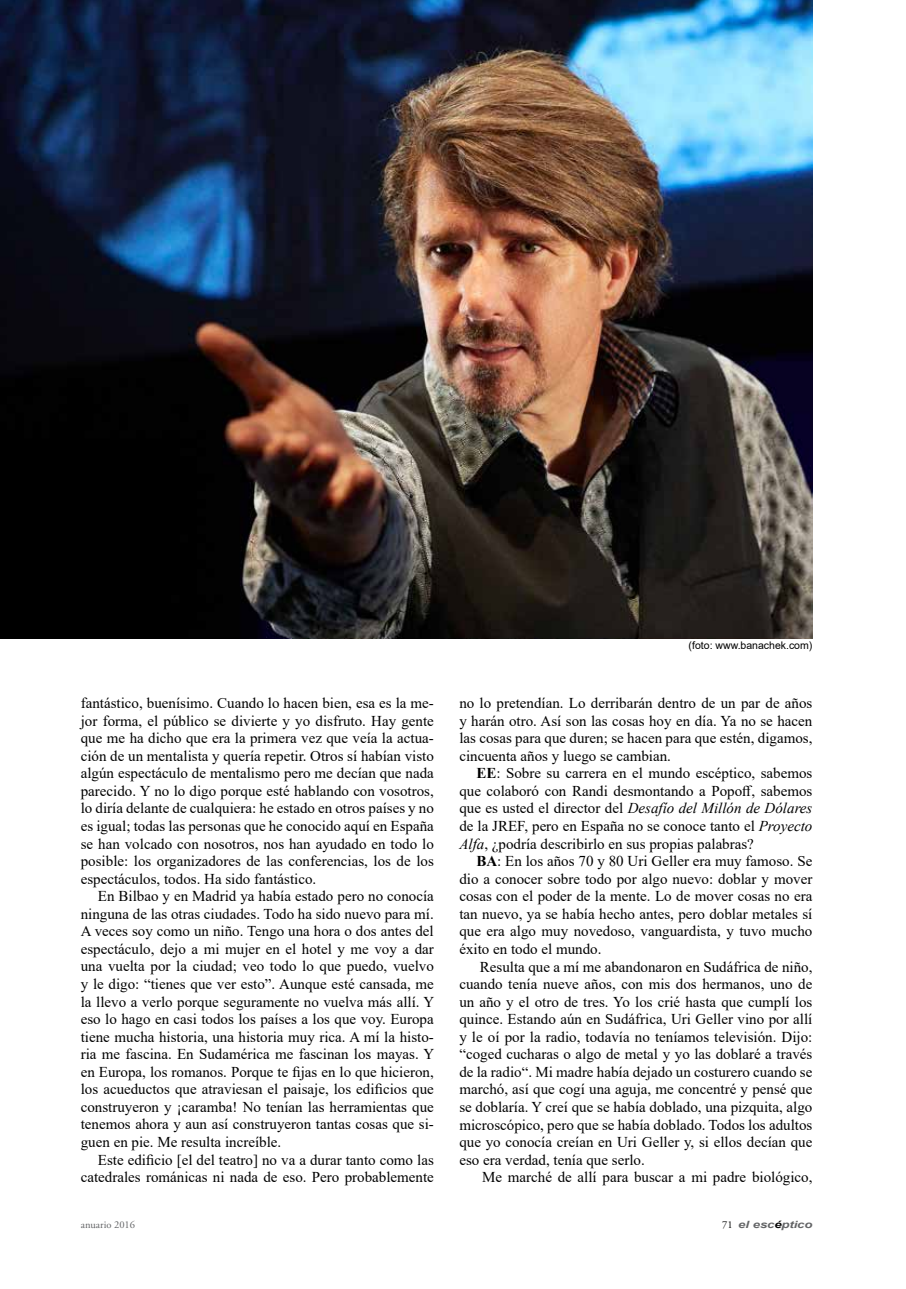
<style>
.page{position:relative;width:906px;height:1289px;background:#fff}
.page>*{position:absolute;margin:0;border:0;box-sizing:border-box;transform-origin:0 0}
.t1{font:15px/17.5px "Times New Roman";color:#000;text-align:justify}
.t2{font:10.5px "Arial";color:#000}
.t3{font:10.5px "Adobe Garamond Pro";color:#636466}
.t4{font:italic 700 10.05px "Arial";letter-spacing:-.01em;color:#636466;scale:1.32 1}
.s1{font-weight:700}
.s2{font-style:italic}
.s3{font-family:"Adobe Garamond Pro";font-weight:400;font-style:normal;font-size:10.5px;color:#000}
.s4{color:#000}
</style>
<div class="page">
<img style="left:0;top:0;width:812px;height:638px">
<p class="t1" style="left:81px;top:693px;width:354px">fantástico, buenísimo. Cuando lo hacen bien, esa es la me&shy;jor forma, el público se divierte y yo disfruto. Hay gente que me ha dicho que era la primera vez que veía la actua&shy;ción de un mentalista y quería repetir. Otros sí habían visto algún espectáculo de mentalismo pero me decían que nada parecido. Y no lo digo porque esté hablando con vosotros, lo diría delante de cualquiera: he estado en otros países y no es igual; todas las personas que he conocido aquí en España se han volcado con nosotros, nos han ayudado en todo lo posible: los organizadores de las conferencias, los de los espectáculos, todos. Ha sido fantástico.</p>
<p class="t1" style="left:81px;top:887px;width:355px;text-indent:17px">En Bilbao y en Madrid ya había estado pero no conocía ninguna de las otras ciudades. Todo ha sido nuevo para mí.<br>A veces soy como un niño. Tengo una hora o dos antes del espectáculo, dejo a mi mujer en el hotel y me voy a dar una vuelta por la ciudad; veo todo lo que puedo, vuelvo y le digo: “tienes que ver esto”. Aunque esté cansada, me la llevo a verlo porque seguramente no vuelva más allí. Y eso lo hago en casi todos los países a los que voy. Europa tiene mucha historia, una historia muy rica. A mí la histo&shy;ria me fascina. En Sudamérica me fascinan los mayas. Y en Europa, los romanos. Porque te fijas en lo que hicieron, los acueductos que atraviesan el paisaje, los edificios que construyeron y ¡caramba! No tenían las herramientas que tenemos ahora y aun así construyeron tantas cosas que si&shy;guen en pie. Me resulta increíble.</p>
<p class="t1" style="left:81px;top:1150px;width:354px;text-align:right">Este edificio [el del teatro] no va a durar tanto como las catedrales románicas ni nada de eso. Pero probablemente</p>
<p class="t2" style="left:688px;top:638px;width:125px">(foto: www.banachek.com)</p>
<p class="t1" style="left:459px;top:694px;width:354px">no lo pretendían. Lo derribarán dentro de un par de años y harán otro. Así son las cosas hoy en día. Ya no se hacen las cosas para que duren; se hacen para que estén, digamos, cincuenta años y luego se cambian.</p>
<p class="t1" style="left:459px;top:764px;width:354px;text-indent:17px"><span class="s1">EE</span>: Sobre su carrera en el mundo escéptico, sabemos que colaboró con Randi desmontando a Popoff, sabemos que es usted el director del <span class="s2">Desafío del Millón de Dólares </span>de la JREF, pero en España no se conoce tanto el <span class="s2">Proyecto Alfa</span>, ¿podría describirlo en sus propias palabras?</p>
<p class="t1" style="left:459px;top:851px;width:354px;text-indent:17px"><span class="s1">BA</span>: En los años 70 y 80 Uri Geller era muy famoso. Se dio a conocer sobre todo por algo nuevo: doblar y mover cosas con el poder de la mente. Lo de mover cosas no era tan nuevo, ya se había hecho antes, pero doblar metales sí que era algo muy novedoso, vanguardista, y tuvo mucho éxito en todo el mundo.</p>
<p class="t1" style="left:459px;top:957px;width:354px;text-indent:20px">Resulta que a mí me abandonaron en Sudáfrica de niño, cuando tenía nueve años, con mis dos hermanos, uno de un año y el otro de tres. Yo los crié hasta que cumplí los quince. Estando aún en Sudáfrica, Uri Geller vino por allí y le oí por la radio, todavía no teníamos televisión. Dijo: “coged cucharas o algo de metal y yo las doblaré a través de la radio“. Mi madre había dejado un costurero cuando se marchó, así que cogí una aguja, me concentré y pensé que se doblaría. Y creí que se había doblado, una pizquita, algo microscópico, pero que se había doblado. Todos los adultos que yo conocía creían en Uri Geller y, si ellos decían que eso era verdad, tenía que serlo.</p>
<p class="t1" style="left:482px;top:1167px;width:332px">Me marché de allí para buscar a mi padre biológico,</p>
<p class="t3" style="left:81px;top:1217px;width:56px">anuario 2016</p>
<p class="t4" style="left:722px;top:1217px;width:70px"><span class="s3">71</span> el esc<span class="s4">é</span>ptico</p>
</div>
